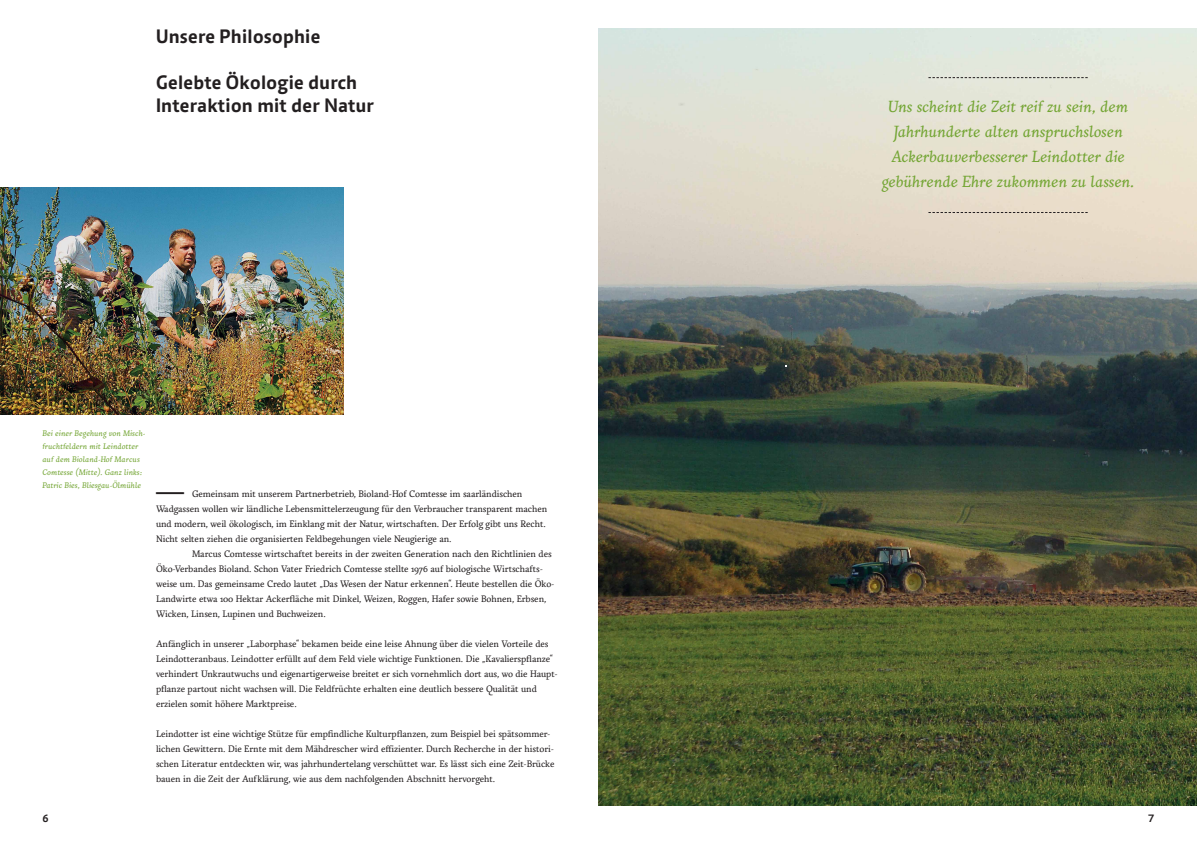
<style>
.page{position:relative;width:1197px;height:848px;background:#fff}
.page>*{position:absolute;margin:0;border:0;box-sizing:border-box;transform-origin:0 0}
.t1{font:700 20px/23px "Caput";letter-spacing:.015em;color:#231f20}
.t2{font:italic 19px/25px "Jenny";color:#73a533;text-align:center}
.t3{font:11px/15px "Jenny";color:#231f20}
.t4{font:700 11px "Caput";color:#231f20}
.t5{font:italic 9.5px/13px "Jenny";letter-spacing:.01em;color:#73a533}
.s1{font-family:"Akzidenz Grotesk";font-weight:900;font-size:14px}
</style>
<div class="page">
<img style="left:598px;top:28px;width:598px;height:777px">
<img style="left:0;top:187px;width:343px;height:227px">
<svg style="left:928px;top:77px;width:159px;height:1px"></svg>
<svg style="left:928px;top:212px;width:159px;height:1px"></svg>
<h1 class="t1" style="left:156px;top:27px;width:166px">Unsere Philosophie</h1>
<h1 class="t1" style="left:156px;top:73px;width:219px">Gelebte Ökologie durch<br>Interaktion mit der Natur</h1>
<p class="t5" style="left:42px;top:428px;width:105px">Bei einer Begehung von Misch&shy;fruchtfeldern mit Leindotter auf dem Bioland-Hof Marcus<br>Comtesse (Mitte). Ganz links:<br>Patric Bies, Bliesgau-Ölmühle</p>
<p class="t3" style="left:156px;top:487px;width:392px"><span class="s1">—</span> Gemeinsam mit unserem Partnerbetrieb, Bioland-Hof Comtesse im saarländischen Wadgassen wollen wir ländliche Lebensmittelerzeugung für den Verbraucher transparent machen und modern, weil ökologisch, im Einklang mit der Natur, wirtschaften. Der Erfolg gibt uns Recht.<br>Nicht selten ziehen die organisierten Feldbegehungen viele Neugierige an.</p>
<p class="t3" style="left:156px;top:547px;width:400px;text-indent:36px">Marcus Comtesse wirtschaftet bereits in der zweiten Generation nach den Richtlinien des Öko-Verbandes Bioland. Schon Vater Friedrich Comtesse stellte 1976 auf biologische Wirtschafts&shy;weise um. Das gemeinsame Credo lautet „Das Wesen der Natur erkennen“. Heute bestellen die Öko-Landwirte etwa 100 Hektar Ackerfläche mit Dinkel, Weizen, Roggen, Hafer sowie Bohnen, Erbsen, Wicken, Linsen, Lupinen und Buchweizen.</p>
<p class="t3" style="left:156px;top:637px;width:403px">Anfänglich in unserer „Laborphase“ bekamen beide eine leise Ahnung über die vielen Vorteile des Leindotteranbaus. Leindotter erfüllt auf dem Feld viele wichtige Funktionen. Die „Kavalierspflanze“ verhindert Unkrautwuchs und eigenartigerweise breitet er sich vornehmlich dort aus, wo die Haupt&shy;pflanze partout nicht wachsen will. Die Feldfrüchte erhalten eine deutlich bessere Qualität und erzielen somit höhere Marktpreise.</p>
<p class="t3" style="left:156px;top:727px;width:400px">Leindotter ist eine wichtige Stütze für empfindliche Kulturpflanzen, zum Beispiel bei spätsommer&shy;lichen Gewittern. Die Ernte mit dem Mähdrescher wird effizienter. Durch Recherche in der histori&shy;schen Literatur entdeckten wir, was jahrhundertelang verschüttet war. Es lässt sich eine Zeit-Brücke bauen in die Zeit der Aufklärung, wie aus dem nachfolgenden Abschnitt hervorgeht.</p>
<h2 class="t2" style="left:881px;top:96px;width:254px">Uns scheint die Zeit reif zu sein, dem Jahrhunderte alten anspruchslosen Ackerbauverbesserer Leindotter die gebührende Ehre zukommen zu lassen.</h2>
<p class="t4" style="left:43px;top:814px;width:8px">6</p>
<p class="t4" style="left:1148px;top:814px;width:8px">7</p>
</div>
